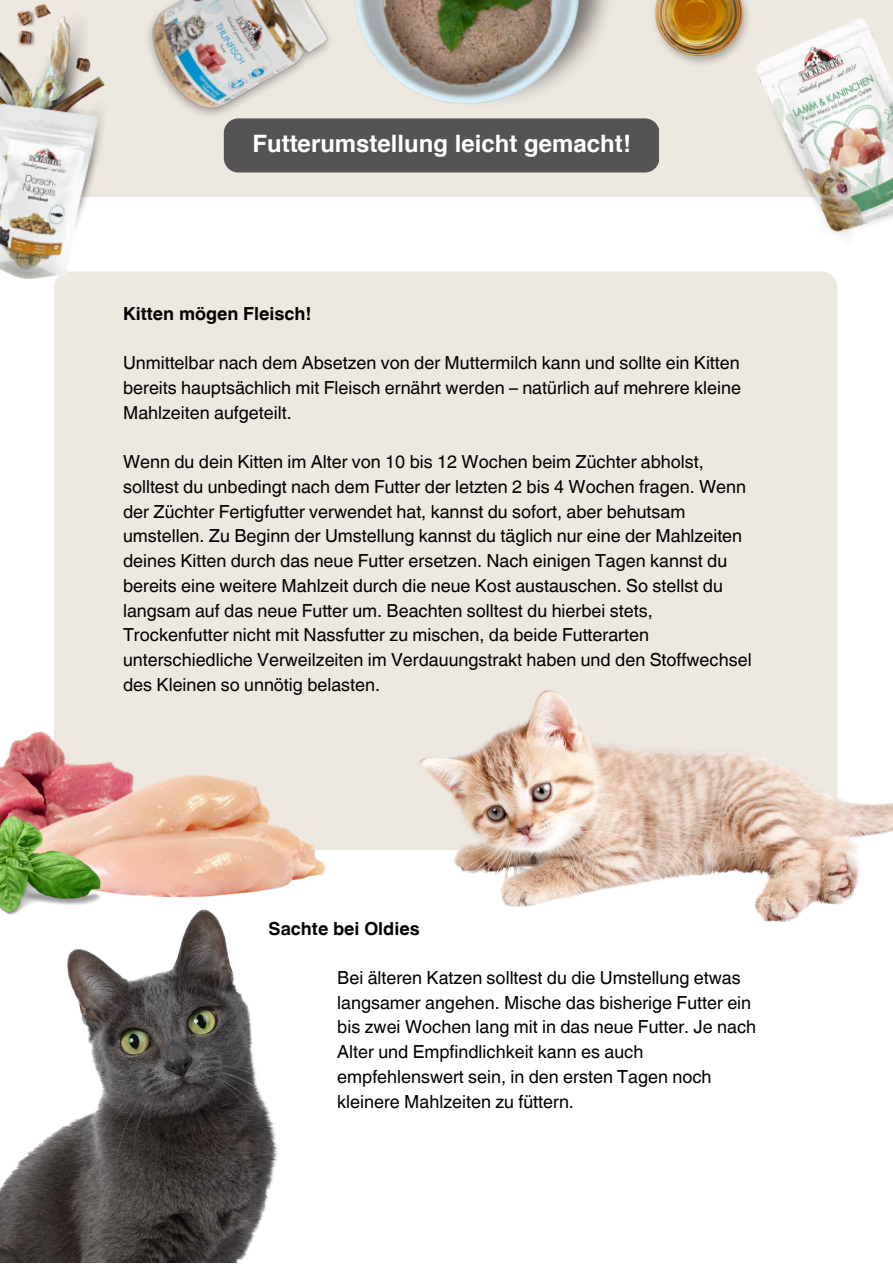
<style>
.page{position:relative;width:893px;height:1264px;background:#fff}
.page>*{position:absolute;margin:0;border:0;box-sizing:border-box;transform-origin:0 0}
.t1{font:700 24px "Helvetica";color:#fff}
.t2{font:18px/24.8px "Helvetica World";color:#000}
.t3{font:700 18px "Helvetica World";color:#000}
</style>
<div class="page">
<div style="left:0;top:0;width:892px;height:197px;background:#ede8e0"></div>
<svg style="left:644px;top:118px;width:15px;height:54px"></svg>
<img style="left:655px;top:0;width:68px;height:64px">
<img style="left:0;top:3px;width:76px;height:86px">
<div style="left:54px;top:271px;width:783px;height:449px;background:#ede8e0"></div>
<div style="left:54px;top:693px;width:226px;height:27px;background:#ede8e0"></div>
<img style="left:0;top:720px;width:337px;height:178px">
<img style="left:0;top:816px;width:101px;height:93px">
<img style="left:337px;top:613px;width:555px;height:309px">
<img style="left:0;top:909px;width:278px;height:353px">
<img style="left:395px;top:0;width:249px;height:172px">
<img style="left:723px;top:0;width:169px;height:278px">
<img style="left:76px;top:0;width:319px;height:173px">
<img style="left:0;top:89px;width:113px;height:207px">
<p class="t1" style="left:252px;top:133px;width:380px">Futterumstellung leicht gemacht!</p>
<p class="t3" style="left:123px;top:299px;width:190px">Kitten mögen Fleisch!</p>
<p class="t2" style="left:123px;top:350px;width:619px;text-align:justify">Unmittelbar nach dem Absetzen von der Muttermilch kann und sollte ein Kitten bereits hauptsächlich mit Fleisch ernährt werden – natürlich auf mehrere kleine Mahlzeiten aufgeteilt.</p>
<p class="t2" style="left:123px;top:449px;width:630px">Wenn du dein Kitten im Alter von 10 bis 12 Wochen beim Züchter abholst, solltest du unbedingt nach dem Futter der letzten 2 bis 4 Wochen fragen. Wenn der Züchter Fertigfutter verwendet hat, kannst du sofort, aber behutsam umstellen. Zu Beginn der Umstellung kannst du täglich nur eine der Mahlzeiten deines Kitten durch das neue Futter ersetzen. Nach einigen Tagen kannst du bereits eine weitere Mahlzeit durch die neue Kost austauschen. So stellst du langsam auf das neue Futter um. Beachten solltest du hierbei stets, Trockenfutter nicht mit Nassfutter zu mischen, da beide Futterarten unterschiedliche Verweilzeiten im Verdauungstrakt haben und den Stoffwechsel des Kleinen so unnötig belasten.</p>
<p class="t3" style="left:268px;top:914px;width:153px">Sachte bei Oldies</p>
<p class="t2" style="left:337px;top:965px;width:420px">Bei älteren Katzen solltest du die Umstellung etwas langsamer angehen. Mische das bisherige Futter ein bis zwei Wochen lang mit in das neue Futter. Je nach Alter und Empfindlichkeit kann es auch empfehlenswert sein, in den ersten Tagen noch kleinere Mahlzeiten zu füttern.</p>
</div>
